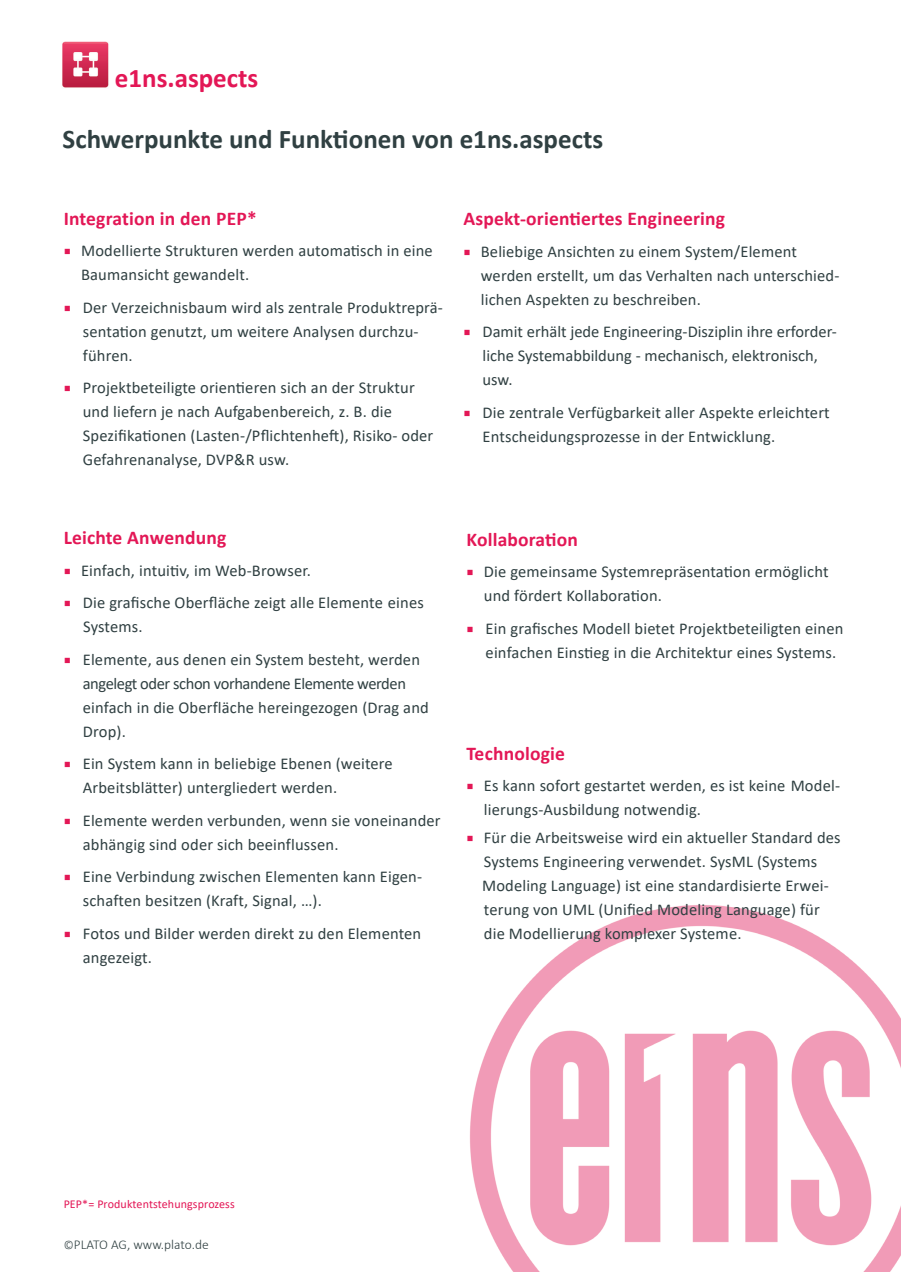
<style>
.page{position:relative;width:902px;height:1272px;background:#fff}
.page>*{position:absolute;margin:0;border:0;box-sizing:border-box;transform-origin:0 0}
.t1{font:700 27px "Calibri";color:#304042}
.t2{font:700 27px "Calibri";color:#e31756}
.t3{font:700 19.5px "Calibri";letter-spacing:.01em;color:#e31756}
.t4{font:16.5px/24px "Calibri";letter-spacing:.01em;color:#304042}
.t5{font:300 13.5px "Calibri";color:#304042}
.t6{font:12px "Calibri";letter-spacing:.01em;color:#e31756}
.s1{font-family:"Minion Pro";font-size:18px;color:#e31756}
.s2{font-size:12px}
</style>
<div class="page">
<img style="left:470px;top:905px;width:430px;height:366px">
<img style="left:62px;top:41px;width:47px;height:47px">
<p class="t2" style="left:115px;top:59px;width:145px">e1ns.aspects</p>
<p class="t1" style="left:63px;top:120px;width:542px">Schwerpunkte und Funktionen von e1ns.aspects</p>
<p class="t3" style="left:64px;top:204px;width:195px">Integration in den PEP*</p>
<p class="t4" style="left:81px;top:238px;width:353px;text-indent:-17px"><span class="s1">■</span> Modellierte Strukturen werden automatisch in eine<br>Baumansicht gewandelt.</p>
<p class="t4" style="left:83px;top:295px;width:361px;text-indent:-19px"><span class="s1">■</span> Der Verzeichnisbaum wird als zentrale Produktreprä&shy;sentation genutzt, um weitere Analysen durchzu&shy;führen.</p>
<p class="t4" style="left:83px;top:375px;width:352px;text-indent:-19px"><span class="s1">■</span> Projektbeteiligte orientieren sich an der Struktur und liefern je nach Aufgabenbereich, z. B. die Spezifikationen (Lasten-/Pflichtenheft), Risiko- oder Gefahrenanalyse, DVP&amp;R usw.</p>
<p class="t3" style="left:463px;top:205px;width:263px">Aspekt-orientiertes Engineering</p>
<p class="t4" style="left:481px;top:239px;width:360px;text-indent:-17px"><span class="s1">■</span> Beliebige Ansichten zu einem System/Element werden erstellt, um das Verhalten nach unterschied&shy;lichen Aspekten zu beschreiben.</p>
<p class="t4" style="left:482px;top:319px;width:356px;text-indent:-19px"><span class="s1">■</span> Damit erhält jede Engineering-Disziplin ihre erforder&shy;liche Systemabbildung - mechanisch, elektronisch, usw.</p>
<p class="t4" style="left:482px;top:400px;width:349px;text-indent:-19px"><span class="s1">■</span> Die zentrale Verfügbarkeit aller Aspekte erleichtert<br>Entscheidungsprozesse in der Entwicklung.</p>
<p class="t3" style="left:64px;top:524px;width:164px">Leichte Anwendung</p>
<p class="t4" style="left:64px;top:557px;width:249px"><span class="s1">■</span> Einfach, intuitiv, im Web-Browser.</p>
<p class="t4" style="left:83px;top:590px;width:342px;text-indent:-19px"><span class="s1">■</span> Die grafische Oberfläche zeigt alle Elemente eines<br>Systems.</p>
<p class="t4" style="left:83px;top:646px;width:347px;text-indent:-19px"><span class="s1">■</span> Elemente, aus denen ein System besteht, werden angelegt oder schon vorhandene Elemente werden einfach in die Oberfläche hereingezogen (Drag and Drop).</p>
<p class="t4" style="left:83px;top:751px;width:311px;text-indent:-19px"><span class="s1">■</span> Ein System kann in beliebige Ebenen (weitere<br>Arbeitsblätter) untergliedert werden.</p>
<p class="t4" style="left:83px;top:807px;width:359px;text-indent:-19px"><span class="s1">■</span> Elemente werden verbunden, wenn sie voneinander abhängig sind oder sich beeinflussen.</p>
<p class="t4" style="left:83px;top:864px;width:341px;text-indent:-19px"><span class="s1">■</span> Eine Verbindung zwischen Elementen kann Eigen&shy;schaften besitzen (Kraft, Signal, …).</p>
<p class="t4" style="left:83px;top:920px;width:340px;text-indent:-19px"><span class="s1">■</span> Fotos und Bilder werden direkt zu den Elementen angezeigt.</p>
<p class="t3" style="left:466px;top:525px;width:113px">Kollaboration</p>
<p class="t4" style="left:484px;top:559px;width:346px;text-indent:-17px"><span class="s1">■</span> Die gemeinsame Systemrepräsentation ermöglicht und fördert Kollaboration.</p>
<p class="t4" style="left:485px;top:615px;width:359px;text-indent:-19px"><span class="s1">■</span> Ein grafisches Modell bietet Projektbeteiligten einen einfachen Einstieg in die Architektur eines Systems.</p>
<p class="t3" style="left:466px;top:739px;width:100px">Technologie</p>
<p class="t4" style="left:484px;top:773px;width:357px;text-indent:-17px"><span class="s1">■</span> Es kann sofort gestartet werden, es ist keine Model&shy;lierungs-Ausbildung notwendig.</p>
<p class="t4" style="left:482px;top:825px;width:360px;text-indent:-16px"><span class="s1">■</span> Für die Arbeitsweise wird ein aktueller Standard des Systems Engineering verwendet. SysML (Systems Modeling Language) ist eine standardisierte Erwei&shy;terung von UML (Unified Modeling Language) für die Modellierung komplexer Systeme.</p>
<p class="t6" style="left:64px;top:1196px;width:173px">PEP*= Produktentstehungsprozess</p>
<p class="t5" style="left:64px;top:1236px;width:146px"><span class="s2">©</span>PLATO AG, www.plato.de</p>
</div>
